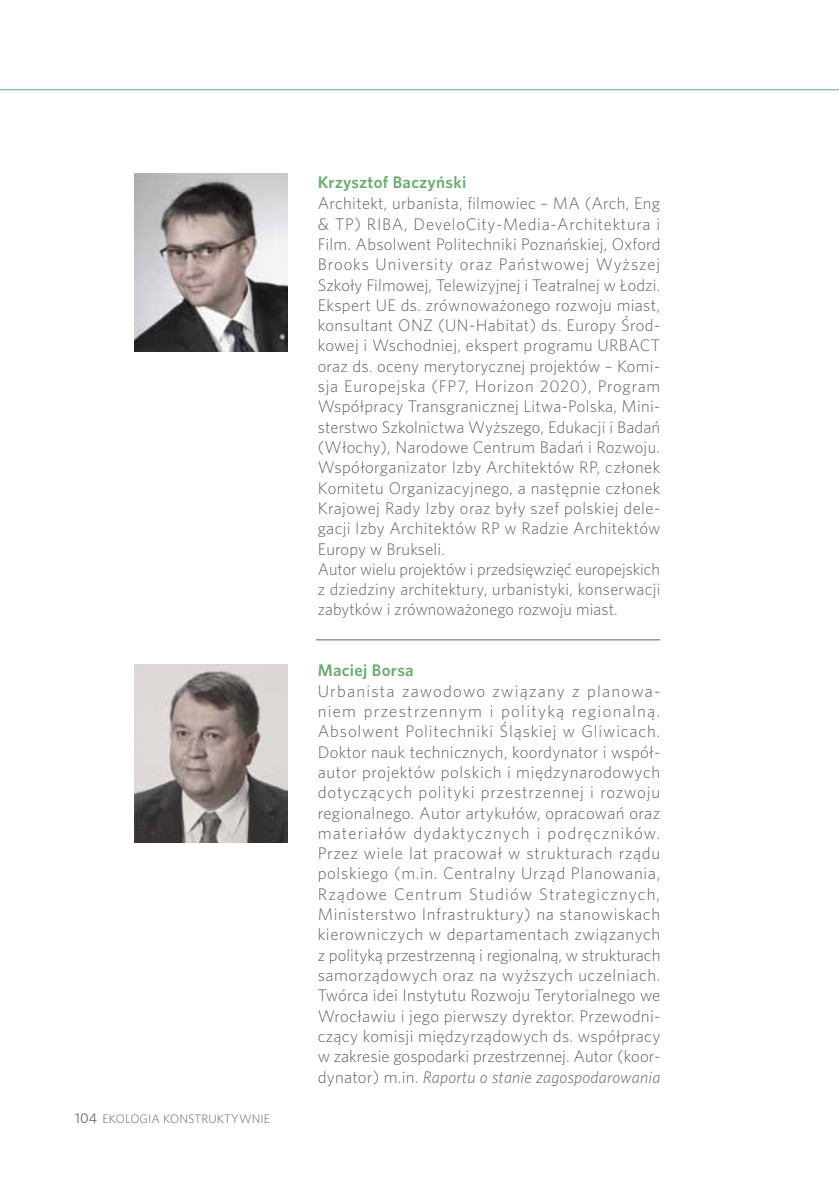
<style>
.page{position:relative;width:839px;height:1191px;background:#fff}
.page>*{position:absolute;margin:0;border:0;box-sizing:border-box;transform-origin:0 0}
.t1{font:300 16.8px/20.3px "Whitney";letter-spacing:.02em;color:#5f6062}
.t2{font:600 16.8px "Whitney";letter-spacing:.02em;color:#6cab73}
.t3{font:300 12.25px "Whitney";letter-spacing:.01em;color:#5f6062}
.s1{font-weight:400;font-size:14px}
.s2{font-style:italic}
</style>
<div class="page">
<hr style="left:0;top:89px;width:838px;height:1px;background:#6cab73">
<img style="left:134px;top:174px;width:154px;height:177px">
<hr style="left:316px;top:639px;width:344px;height:1px;background:#5f6062">
<img style="left:134px;top:665px;width:154px;height:177px">
<p class="t3" style="left:75px;top:1110px;width:196px"><span class="s1">104</span> EKOLOGIA KONSTRUKTYWNIE</p>
<p class="t2" style="left:317px;top:171px;width:150px">Krzysztof Baczyński</p>
<p class="t1" style="left:317px;top:193px;width:344px">Architekt, urbanista, filmowiec – MA (Arch, Eng &amp; TP) RIBA, DeveloCity-Media-Architektura i Film. Absolwent Politechniki Poznańskiej, Oxford B rooks University oraz Państwowej Wyższej Szkoły Filmowej, Telewizyjnej i Teatralnej w Łodzi.<br>Ekspert UE ds. zrównoważonego rozwoju miast, konsultant ONZ (UN-Habitat) ds. Europy Środ&shy;kowej i Wschodniej, ekspert programu URBACT oraz ds. oceny merytorycznej projektów – Komi&shy;sja Europejska (FP7, H orizon 2020), Program Współpracy Transgranicznej Litwa-Polska, Mini&shy;sterstwo Szkolnictwa Wyższego, Edukacji i Badań (Włochy), Narodowe Centrum Badań i Rozwoju.<br>Współorganizator Izby Architektów RP, członek Komitetu Organizacyjnego, a następnie członek Krajowej Rady Izby oraz były szef polskiej dele&shy;gacji Izby Architektów RP w Radzie Architektów Europy w Brukseli.<br>Autor wielu projektów i przedsięwzięć europejskich z dziedziny architektury, urbanistyki, konserwacji zabytków i zrównoważonego rozwoju miast.</p>
<p class="t2" style="left:317px;top:659px;width:97px">Maciej Borsa</p>
<p class="t1" style="left:317px;top:680px;width:344px;text-align:justify">Urbanista zawodowo związany z planowa&shy;niem przestrzennym i polityką regionalną.<br>Absolwent Politechniki Śląskiej w Gliwicach.<br>Doktor nauk technicznych, koordynator i współ&shy;autor projektów polskich i międzynarodowych dotyczących polityki przestrzennej i rozwoju regionalnego. Autor artykułów, opracowań oraz materiałów dydaktycznych i podręczników.<br>Przez wiele lat pracował w strukturach rządu polskiego (m.in. Centralny Urząd Planowania, Rządowe Centrum Studiów Strategicznych, Ministerstwo Infrastruktury) na stanowiskach kierowniczych w departamentach związanych z polityką przestrzenną i regionalną, w strukturach samorządowych oraz na wyższych uczelniach.<br>Twórca idei Instytutu Rozwoju Terytorialnego we Wrocławiu i jego pierwszy dyrektor. Przewodni&shy;czący komisji międzyrządowych ds. współpracy w zakresie gospodarki przestrzennej. Autor (koor&shy;dynator) m.in. <span class="s2">Raportu o stanie zagospodarowania</span></p>
</div>
